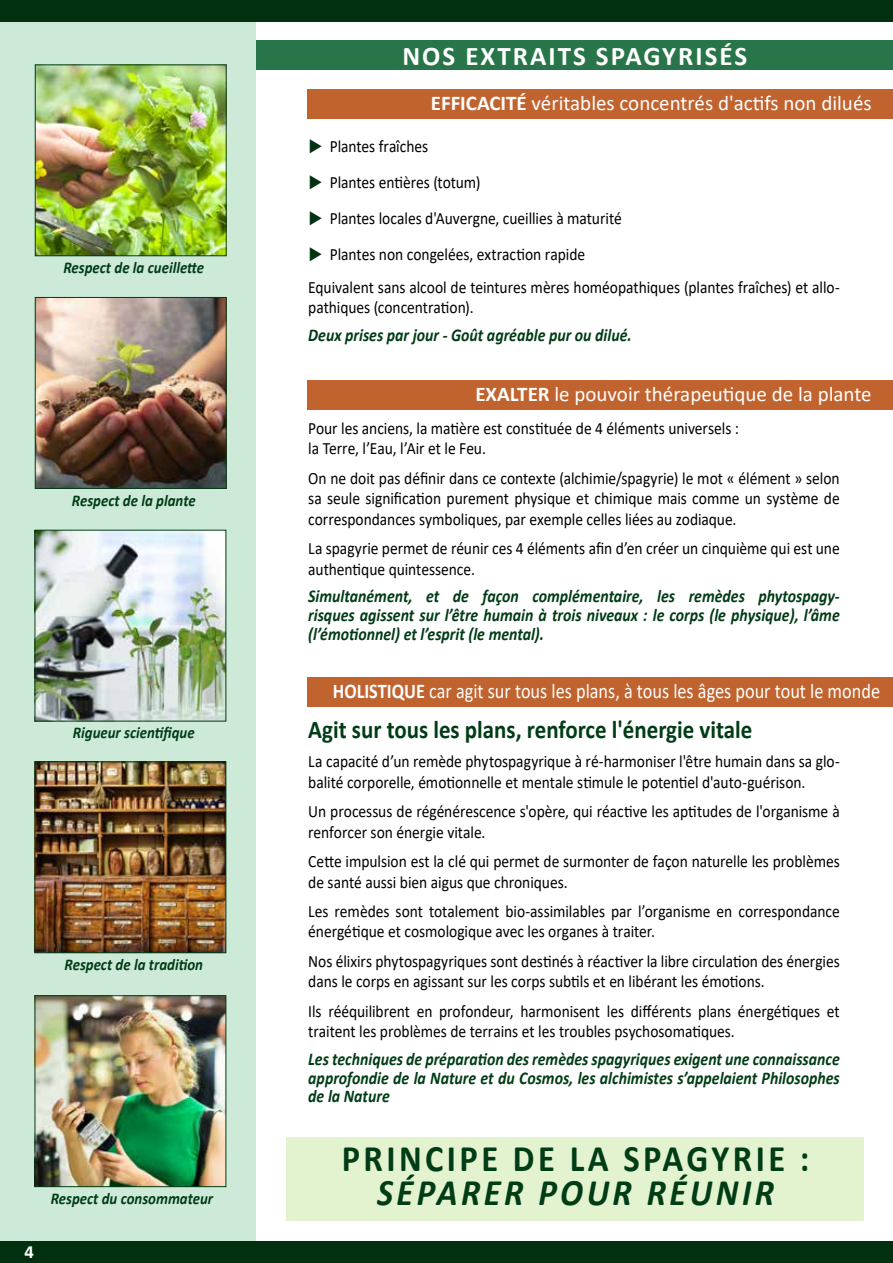
<style>
.page{position:relative;width:893px;height:1263px;background:#fff}
.page>*{position:absolute;margin:0;border:0;box-sizing:border-box;transform-origin:0 0}
.t1{font:700 37.5px "Calibri";letter-spacing:.1em;color:#003c15;scale:.92 1}
.t2{font:italic 700 37.5px "Calibri";letter-spacing:.1em;color:#003c15;scale:.92 1}
.t3{font:700 27px "Calibri";letter-spacing:.075em;color:#fff}
.t4{font:700 25.5px "Calibri";color:#003c15;scale:.9 1}
.t5{font:21px "Calibri";color:#fff}
.t6{font:21px "Calibri";color:#fff;scale:.87 1}
.t7{font:700 18.6px "Calibri";color:#fff}
.t8{font:italic 700 18px/18.9px "Calibri";color:#003c15;text-align:justify;scale:.88 1}
.t9{font:17.25px/20.7px "Calibri";letter-spacing:-.005em;color:#000;scale:.9 1}
.t10{font:italic 700 16.5px "Calibri";color:#003c15;scale:.9 1}
.s1{font-weight:700}
.s2{font-family:"Minion Pro";font-size:30px;color:#003111}
</style>
<div class="page">
<div style="left:0;top:0;width:255px;height:1263px;background:#cdead9"></div>
<div style="left:0;top:0;width:893px;height:21px;background:#00300f"></div>
<div style="left:0;top:1242px;width:893px;height:21px;background:#00300f"></div>
<div style="left:286px;top:1137px;width:577px;height:84px;background:#e3f3cf"></div>
<div style="left:256px;top:40px;width:637px;height:30px;background:#277548"></div>
<img style="left:37px;top:997px;width:187px;height:188px">
<div style="left:35px;top:995px;width:191px;height:192px;border:1px solid #003c15"></div>
<img style="left:37px;top:66px;width:188px;height:188px">
<div style="left:35px;top:64px;width:192px;height:192px;border:1px solid #003c15"></div>
<img style="left:37px;top:299px;width:188px;height:188px">
<div style="left:35px;top:297px;width:192px;height:192px;border:1px solid #003c15"></div>
<img style="left:37px;top:763px;width:187px;height:188px">
<div style="left:35px;top:761px;width:191px;height:192px;border:1px solid #003c15"></div>
<img style="left:37px;top:532px;width:187px;height:187px">
<div style="left:307px;top:677px;width:586px;height:30px;background:#c1632e"></div>
<div style="left:307px;top:89px;width:586px;height:30px;background:#c1632e"></div>
<div style="left:307px;top:380px;width:586px;height:30px;background:#c1632e"></div>
<p class="t10" style="left:63px;top:255px;width:158px">Respect de la cueillette</p>
<p class="t10" style="left:72px;top:489px;width:139px">Respect de la plante</p>
<p class="t10" style="left:73px;top:721px;width:137px">Rigueur scientifique</p>
<p class="t10" style="left:65px;top:953px;width:155px">Respect de la tradition</p>
<p class="t7" style="left:25px;top:1239px;width:11px">4</p>
<p class="t10" style="left:51px;top:1187px;width:182px">Respect du consommateur</p>
<h2 class="t3" style="left:402px;top:37px;width:346px">NOS EXTRAITS SPAGYRISÉS</h2>
<p class="t5" style="left:431px;top:89px;width:442px"><span class="s1">EFFICACITÉ</span> véritables concentrés d'actifs non dilués</p>
<p class="t9" style="left:308px;top:128px;width:350px;line-height:36px"><span class="s2">▶</span> Plantes fraîches<br><span class="s2">▶</span> Plantes entières (totum)<br><span class="s2">▶</span> Plantes locales d'Auvergne, cueillies à maturité <span class="s2">▶</span> Plantes non congelées, extraction rapide</p>
<p class="t9" style="left:308px;top:276px;width:592px">Equivalent sans alcool de teintures mères homéopathiques (plantes fraîches) et allo&shy;pathiques (concentration).</p>
<p class="t8" style="left:308px;top:325px;width:369px">Deux prises par jour - Goût agréable pur ou dilué.</p>
<p class="t5" style="left:475px;top:380px;width:398px"><span class="s1">EXALTER</span> le pouvoir thérapeutique de la plante</p>
<p class="t9" style="left:308px;top:417px;width:480px">Pour les anciens, la matière est constituée de 4 éléments universels : la Terre, l’Eau, l’Air et le Feu.</p>
<p class="t9" style="left:308px;top:467px;width:592px;text-align:justify">On ne doit pas définir dans ce contexte (alchimie/spagyrie) le mot « élément » selon sa seule signification purement physique et chimique mais comme un système de correspondances symboliques, par exemple celles liées au zodiaque.</p>
<p class="t9" style="left:308px;top:538px;width:592px">La spagyrie permet de réunir ces 4 éléments afin d’en créer un cinquième qui est une authentique quintessence.</p>
<p class="t8" style="left:308px;top:586px;width:605px">Simultanément, et de façon complémentaire, les remèdes phytospagy&shy;risques agissent sur l’être humain à trois niveaux : le corps (le physique), l’âme (l’émotionnel) et l’esprit (le mental).</p>
<p class="t6" style="left:333px;top:677px;width:631px"><span class="s1">HOLISTIQUE</span> car agit sur tous les plans, à tous les âges pour tout le monde</p>
<h3 class="t4" style="left:308px;top:711px;width:495px">Agit sur tous les plans, renforce l'énergie vitale</h3>
<p class="t9" style="left:308px;top:750px;width:592px">La capacité d’un remède phytospagyrique à ré-harmoniser l'être humain dans sa glo&shy;balité corporelle, émotionnelle et mentale stimule le potentiel d'auto-guérison.</p>
<p class="t9" style="left:308px;top:800px;width:592px">Un processus de régénérescence s'opère, qui réactive les aptitudes de l'organisme à renforcer son énergie vitale.</p>
<p class="t9" style="left:308px;top:850px;width:592px">Cette impulsion est la clé qui permet de surmonter de façon naturelle les problèmes de santé aussi bien aigus que chroniques.</p>
<p class="t9" style="left:308px;top:900px;width:592px">Les remèdes sont totalement bio-assimilables par l’organisme en correspondance énergétique et cosmologique avec les organes à traiter.</p>
<p class="t9" style="left:308px;top:950px;width:592px">Nos élixirs phytospagyriques sont destinés à réactiver la libre circulation des énergies dans le corps en agissant sur les corps subtils et en libérant les émotions.</p>
<p class="t9" style="left:308px;top:1000px;width:592px">Ils rééquilibrent en profondeur, harmonisent les différents plans énergétiques et traitent les problèmes de terrains et les troubles psychosomatiques.</p>
<p class="t8" style="left:308px;top:1048px;width:606px">Les techniques de préparation des remèdes spagyriques exigent une connaissance approfondie de la Nature et du Cosmos, les alchimistes s’appelaient Philosophes de la Nature</p>
<h1 class="t1" style="left:342px;top:1132px;width:510px">PRINCIPE DE LA SPAGYRIE :</h1>
<h1 class="t2" style="left:377px;top:1166px;width:433px">SÉPARER POUR RÉUNIR</h1>
</div>
